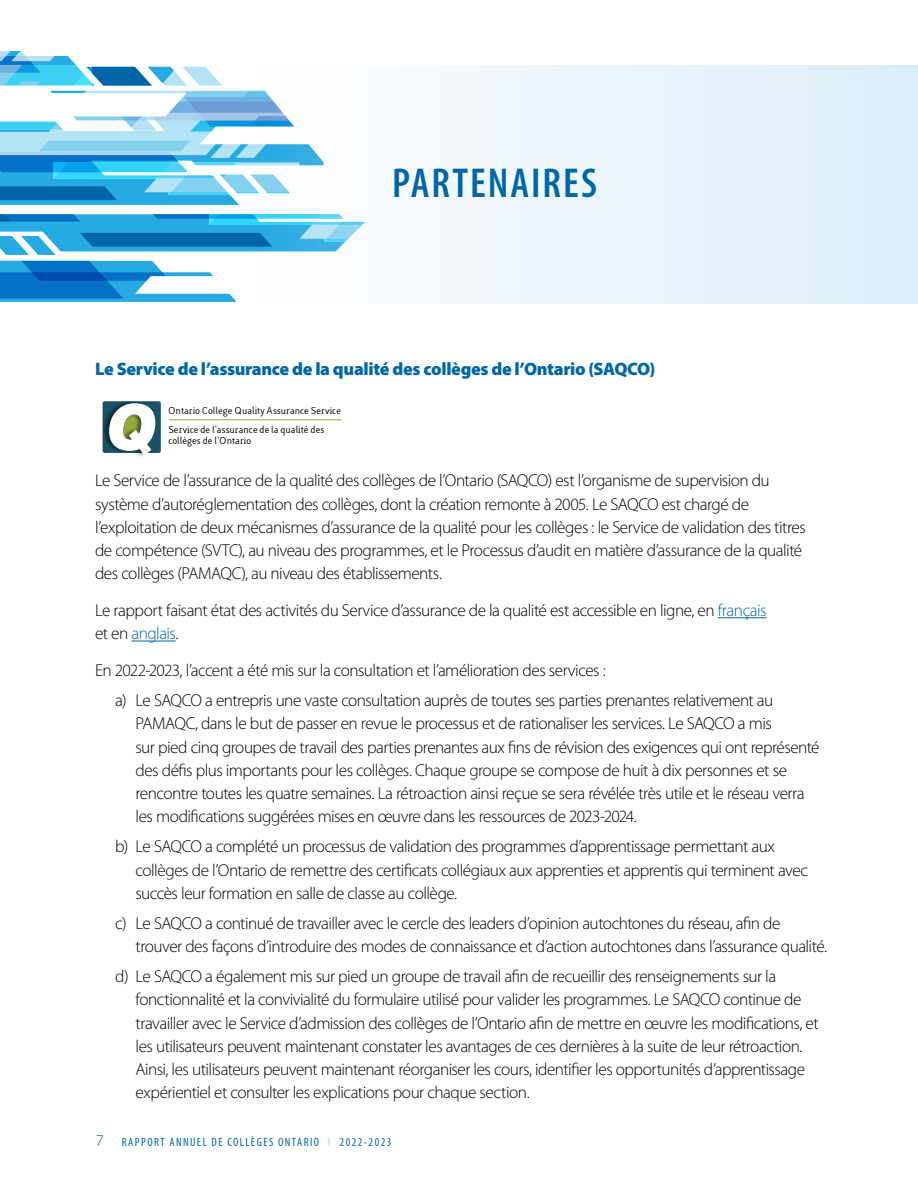
<style>
.page{position:relative;width:918px;height:1188px;background:#fff}
.page>*{position:absolute;margin:0;border:0;box-sizing:border-box;transform-origin:0 0}
.t1{font:600 condensed 42px "Myriad Pro";letter-spacing:.045em;color:#0067a7}
.t2{font:900 18px "Myriad Pro";letter-spacing:-.02em;color:#0067a7}
.t3{font:300 17.25px/23.2px "Myriad Pro";letter-spacing:-.03em;color:#000}
.t4{font:condensed 12px "Myriad Pro";letter-spacing:.12em;color:#0067a7}
.t5{font:9px/19.2px "Lacuna";color:#000}
.s1{color:#0067a7}
.s2{font-weight:300;font-stretch:normal;font-size:16.5px}
.s3{font-weight:300;color:#4cbaeb}
</style>
<div class="page">
<svg style="left:0;top:51px;width:488px;height:251px"></svg>
<svg style="left:262px;top:66px;width:656px;height:238px;fill:#ebf5fc"></svg>
<hr style="left:718px;top:617px;width:49px;height:1px;background:#0067a7">
<hr style="left:131px;top:641px;width:45px;height:1px;background:#0067a7">
<hr style="left:169px;top:420px;width:173px;height:1px;background:#94a93b">
<div style="left:103px;top:401px;width:58px;height:52px;background:#1b526a;border-radius:2px"></div>
<img style="left:102px;top:401px;width:54px;height:56px">
<svg style="left:109px;top:403px;width:46px;height:52px;background:#bfcbc3"></svg>
<h1 class="t1" style="left:392px;top:157px;width:206px">PARTENAIRES</h1>
<p class="t2" style="left:95px;top:357px;width:562px">Le Service de l’assurance de la qualité des collèges de l’Ontario (SAQCO)</p>
<p class="t5" style="left:168px;top:401px;width:175px">Ontario College Quality Assurance Service<br>Service de l’assurance de la qualité des</p>
<p class="t5" style="left:168px;top:431px;width:84px">collèges de l’Ontario</p>
<p class="t3" style="left:95px;top:469px;width:712px">Le Service de l’assurance de la qualité des collèges de l’Ontario (SAQCO) est l’organisme de supervision du système d’autoréglementation des collèges, dont la création remonte à 2005. Le SAQCO est chargé de l’exploitation de deux mécanismes d’assurance de la qualité pour les collèges : le Service de validation des titres de compétence (SVTC), au niveau des programmes, et le Processus d’audit en matière d’assurance de la qualité des collèges (PAMAQC), au niveau des établissements.</p>
<p class="t3" style="left:95px;top:599px;width:673px">Le rapport faisant état des activités du Service d’assurance de la qualité est accessible en ligne, en <span class="s1">français </span>et en <span class="s1">anglais</span>.</p>
<p class="t3" style="left:115px;top:655px;width:660px;line-height:30px;text-indent:-20px">En 2022-2023, l’accent a été mis sur la consultation et l’amélioration des services :<br>a) Le SAQCO a entrepris une vaste consultation auprès de toutes ses parties prenantes relativement au</p>
<p class="t3" style="left:136px;top:712px;width:686px">PAMAQC, dans le but de passer en revue le processus et de rationaliser les services. Le SAQCO a mis<br>sur pied cinq groupes de travail des parties prenantes aux fins de révision des exigences qui ont représenté des défis plus importants pour les collèges. Chaque groupe se compose de huit à dix personnes et se rencontre toutes les quatre semaines. La rétroaction ainsi reçue se sera révélée très utile et le réseau verra les modifications suggérées mises en œuvre dans les ressources de 2023-2024.</p>
<p class="t3" style="left:136px;top:835px;width:674px;text-indent:-20px">b) Le SAQCO a complété un processus de validation des programmes d’apprentissage permettant aux collèges de l’Ontario de remettre des certificats collégiaux aux apprenties et apprentis qui terminent avec succès leur formation en salle de classe au collège.</p>
<p class="t3" style="left:136px;top:911px;width:693px;text-indent:-20px">c) Le SAQCO a continué de travailler avec le cercle des leaders d’opinion autochtones du réseau, afin de trouver des façons d’introduire des modes de connaissance et d’action autochtones dans l’assurance qualité.</p>
<p class="t3" style="left:136px;top:965px;width:685px;text-indent:-20px">d) Le SAQCO a également mis sur pied un groupe de travail afin de recueillir des renseignements sur la fonctionnalité et la convivialité du formulaire utilisé pour valider les programmes. Le SAQCO continue de travailler avec le Service d’admission des collèges de l’Ontario afin de mettre en œuvre les modifications, et les utilisateurs peuvent maintenant constater les avantages de ces dernières à la suite de leur rétroaction.<br>Ainsi, les utilisateurs peuvent maintenant réorganiser les cours, identifier les opportunités d’apprentissage expérientiel et consulter les explications pour chaque section.</p>
<p class="t4" style="left:96px;top:1135px;width:297px"><span class="s2">7</span> RAPPORT ANNUEL DE COLLÈGES ONTARIO <span class="s3">I</span> 2022-2023</p>
</div>
